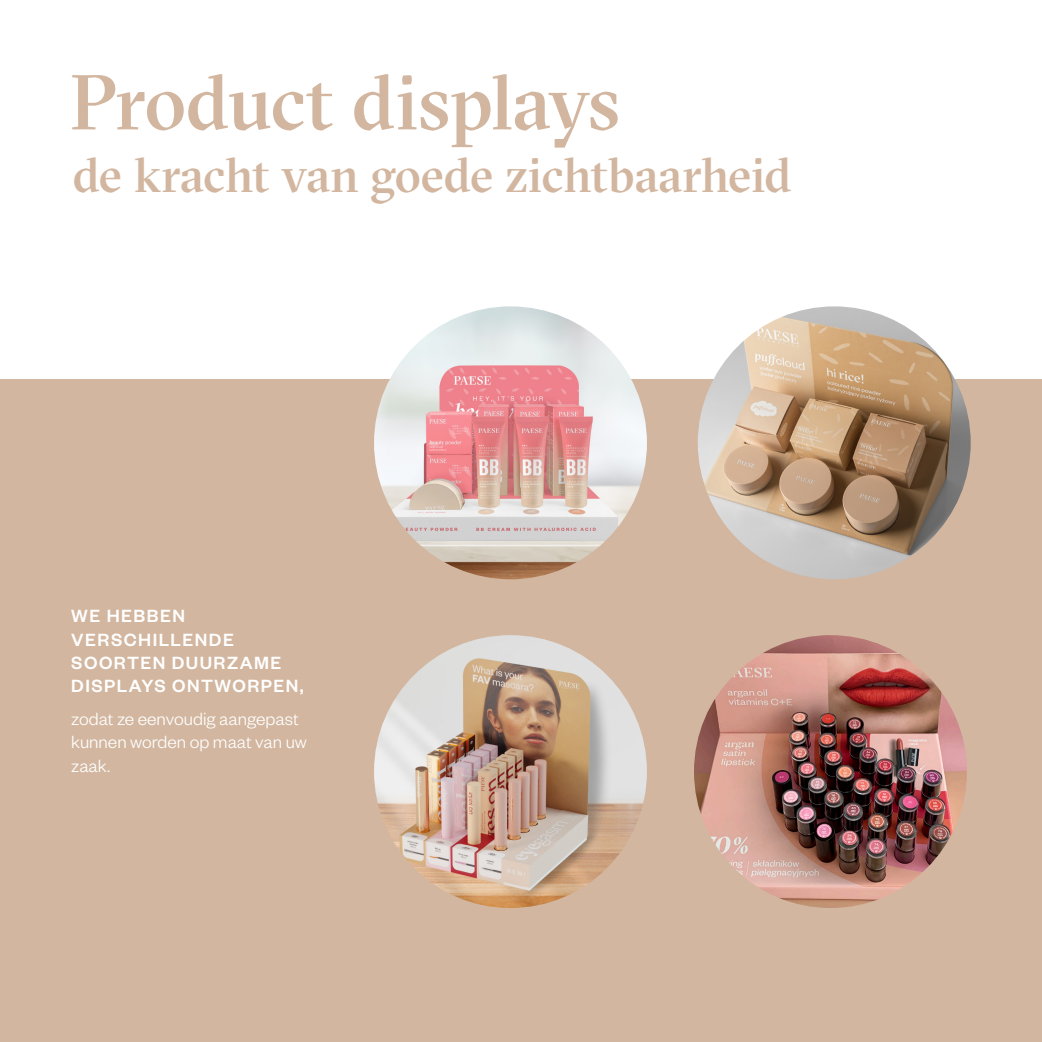
<style>
.page{position:relative;width:1042px;height:1042px;background:#fff}
.page>*{position:absolute;margin:0;border:0;box-sizing:border-box;transform-origin:0 0}
.t1{font:500 77.35px "GT Sectra Fine";letter-spacing:-.015em;color:#d2b69f}
.t2{font:500 48.65px "GT Sectra Fine";letter-spacing:-.01em;color:#d2b69f}
.t3{font:500 19.43px/23.3px "Founders Grotesk";letter-spacing:.075em;color:#fff}
.tekst{font:300 19.43px/23.3px "Founders Grotesk";color:#fff}
</style>
<div class="page">
<div style="left:0;top:380px;width:1042px;height:662px;background:#d2b69f"></div>
<img style="left:374px;top:306px;width:273px;height:273px;border-radius:136px">
<img style="left:698px;top:306px;width:272px;height:273px;border-radius:136px">
<img style="left:694px;top:635px;width:273px;height:273px;border-radius:136px">
<img style="left:374px;top:635px;width:273px;height:273px;border-radius:136px">
<p class="t1" style="left:70px;top:57px;width:551px">Product displays</p>
<p class="t2" style="left:73px;top:147px;width:720px">de kracht van goede zichtbaarheid</p>
<p class="t3" style="left:71px;top:603px;width:234px">WE HEBBEN<br>VERSCHILLENDE<br>SOORTEN DUURZAME<br>DISPLAYS ONTWORPEN,</p>
<p class="tekst" style="left:71px;top:706px;width:237px">zodat ze eenvoudig aangepast kunnen worden op maat van uw zaak.</p>
</div>
